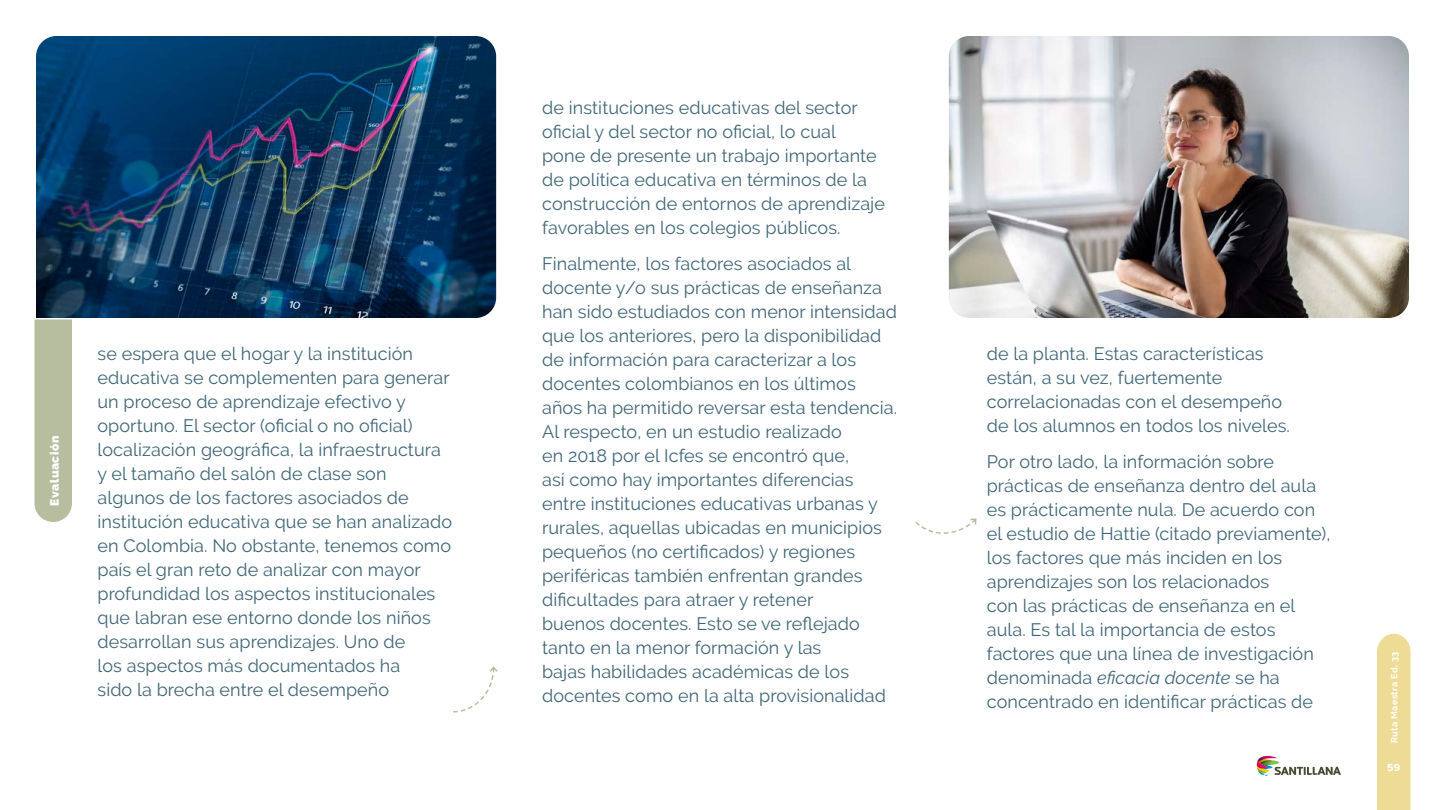
<style>
.page{position:relative;width:1440px;height:810px;background:#fff}
.page>*{position:absolute;margin:0;border:0;box-sizing:border-box;transform-origin:0 0}
.t1{font:18px/24px "Raleway";letter-spacing:.005em;color:#3f6677}
.t2{font:900 12px "Raleway";letter-spacing:.04em;color:#fff}
.t3{font:700 10.65px "Proxima Nova";color:#fff}
.t4{font:700 9px "Raleway";letter-spacing:.04em;color:#fff}
.s1{font-style:italic}
</style>
<div class="page">
<svg style="left:34px;top:36px;width:463px;height:284px;background:#133c61"></svg>
<img style="left:950px;top:37px;width:458px;height:280px">
<div style="left:947px;top:34px;width:464px;height:286px;border:2px solid #fff;border-radius:21px"></div>
<div style="left:1377px;top:634px;width:34px;height:176px;background:#eedc96"></div>
<svg style="left:1256px;top:755px;width:85px;height:21px"></svg>
<div style="left:34px;top:320px;width:38px;height:202px;background:#b7bea0"></div>
<svg style="left:453px;top:666px;width:45px;height:47px"></svg>
<svg style="left:915px;top:518px;width:62px;height:16px"></svg>
<p class="t2" style="left:48px;top:506px;width:71px;rotate:-90deg">Evaluación</p>
<p class="t1" style="left:98px;top:342px;width:356px">se espera que el hogar y la institución educativa se complementen para generar un proceso de aprendizaje efectivo y oportuno. El sector (oficial o no oficial) localización geográfica, la infraestructura y el tamaño del salón de clase son algunos de los factores asociados de institución educativa que se han analizado en Colombia. No obstante, tenemos como país el gran reto de analizar con mayor profundidad los aspectos institucionales que labran ese entorno donde los niños desarrollan sus aprendizajes. Uno de<br>los aspectos más documentados ha<br>sido la brecha entre el desempeño</p>
<p class="t1" style="left:542px;top:96px;width:344px">de instituciones educativas del sector oficial y del sector no oficial, lo cual<br>pone de presente un trabajo importante de política educativa en términos de la construcción de entornos de aprendizaje favorables en los colegios públicos.</p>
<p class="t1" style="left:542px;top:252px;width:357px">Finalmente, los factores asociados al docente y/o sus prácticas de enseñanza han sido estudiados con menor intensidad que los anteriores, pero la disponibilidad de información para caracterizar a los docentes colombianos en los últimos años ha permitido reversar esta tendencia.<br>Al respecto, en un estudio realizado<br>en 2018 por el Icfes se encontró que,<br>así como hay importantes diferencias entre instituciones educativas urbanas y rurales, aquellas ubicadas en municipios pequeños (no certificados) y regiones periféricas también enfrentan grandes dificultades para atraer y retener<br>buenos docentes. Esto se ve reflejado tanto en la menor formación y las<br>bajas habilidades académicas de los docentes como en la alta provisionalidad</p>
<p class="t1" style="left:987px;top:342px;width:305px">de la planta. Estas características están, a su vez, fuertemente correlacionadas con el desempeño de los alumnos en todos los niveles.</p>
<p class="t1" style="left:987px;top:450px;width:345px">Por otro lado, la información sobre prácticas de enseñanza dentro del aula es prácticamente nula. De acuerdo con el estudio de Hattie (citado previamente), los factores que más inciden en los aprendizajes son los relacionados<br>con las prácticas de enseñanza en el aula. Es tal la importancia de estos factores que una línea de investigación denominada <span class="s1">eficacia docente</span> se ha concentrado en identificar prácticas de</p>
<p class="t4" style="left:1389px;top:743px;width:92px;rotate:-90deg">Ruta Maestra Ed. 33</p>
<p class="t3" style="left:1387px;top:759px;width:14px">59</p>
</div>
